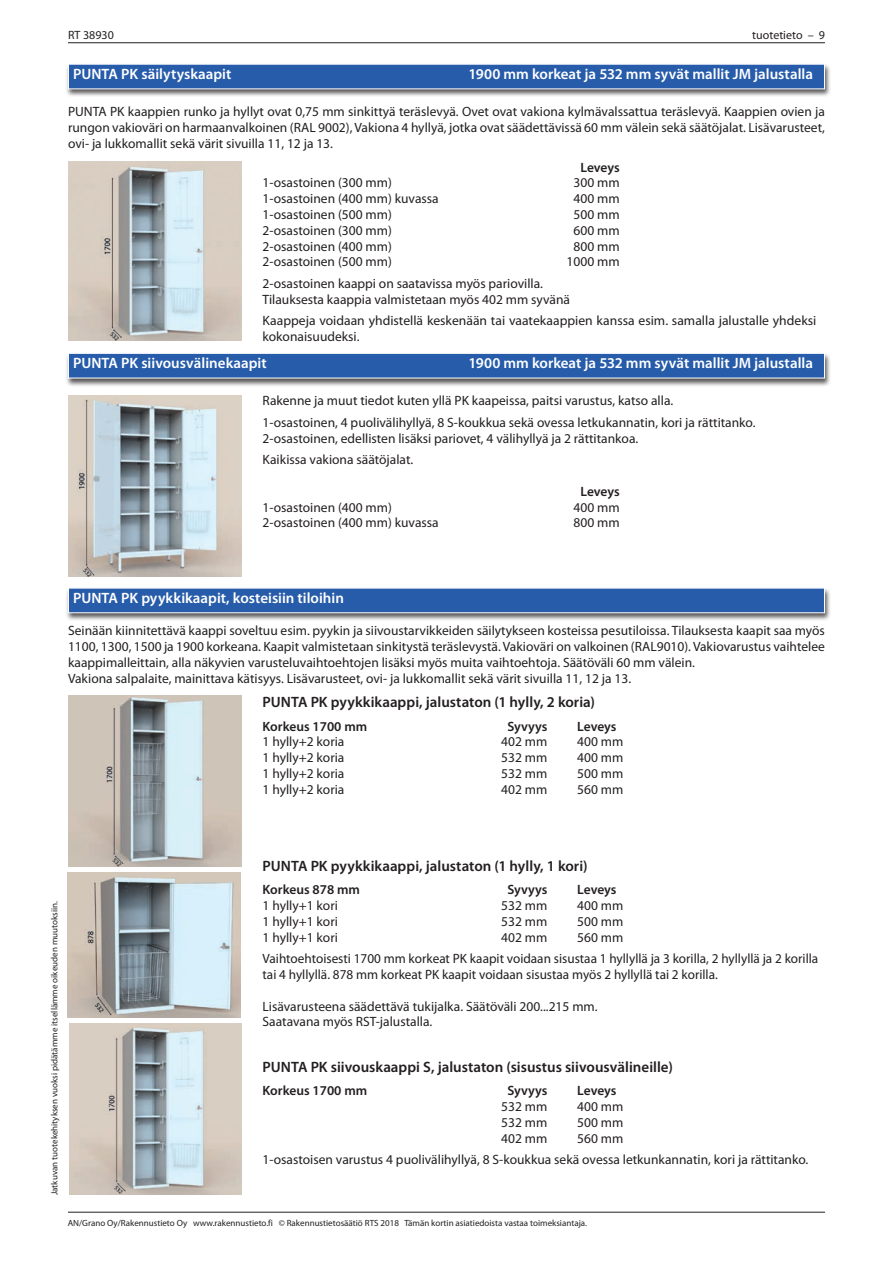
<style>
.page{position:relative;width:893px;height:1263px;background:#fff}
.page>*{position:absolute;margin:0;border:0;box-sizing:border-box;transform-origin:0 0}
.t1{font:600 15px "Myriad Pro";color:#fff}
.t2{font:600 15px "Myriad Pro";color:#231f20}
.t3{font:13.5px/15.8px "Myriad Pro";color:#231f20}
.t4{font:600 13.5px "Myriad Pro";letter-spacing:-.005em;color:#231f20}
.t5{font:12px "Myriad Pro";color:#231f20}
.t6{font:9px "Myriad Pro";color:#231f20}
</style>
<div class="page">
<hr style="left:68px;top:1212px;width:757px;height:1px;background:#231f20">
<hr style="left:68px;top:42px;width:757px;height:1px;background:#231f20">
<div style="left:65px;top:63px;width:766px;height:35px;background:#231f20;opacity:.75"></div>
<div style="left:68px;top:64px;width:756px;height:25px;background:#275caa"></div>
<div style="left:65px;top:352px;width:766px;height:35px;background:#231f20;opacity:.75"></div>
<div style="left:68px;top:353px;width:756px;height:25px;background:#275caa"></div>
<div style="left:68px;top:353px;width:757px;height:25px;border:1px solid #fff"></div>
<div style="left:65px;top:587px;width:766px;height:35px;background:#231f20;opacity:.75"></div>
<div style="left:68px;top:588px;width:756px;height:25px;background:#275caa"></div>
<img style="left:68px;top:162px;width:173px;height:179px">
<img style="left:68px;top:395px;width:173px;height:182px">
<img style="left:68px;top:696px;width:173px;height:171px">
<img style="left:69px;top:1024px;width:173px;height:171px">
<img style="left:68px;top:873px;width:173px;height:145px">
<p class="t5" style="left:68px;top:27px;width:47px">RT 38930</p>
<p class="t5" style="left:752px;top:27px;width:74px">tuotetieto – 9</p>
<p class="t1" style="left:73px;top:65px;width:160px">PUNTA PK säilytyskaapit</p>
<p class="t1" style="left:469px;top:65px;width:346px">1900 mm korkeat ja 532 mm syvät mallit JM jalustalla</p>
<p class="t3" style="left:68px;top:104px;width:758px;text-align:justify">PUNTA PK kaappien runko ja hyllyt ovat 0,75 mm sinkittyä teräslevyä. Ovet ovat vakiona kylmävalssattua teräslevyä. Kaappien ovien ja rungon vakioväri on harmaanvalkoinen (RAL 9002), Vakiona 4 hyllyä, jotka ovat säädettävissä 60 mm välein sekä säätöjalat. Lisävarusteet, ovi- ja lukkomallit sekä värit sivuilla 11, 12 ja 13.</p>
<p class="t4" style="left:580px;top:159px;width:41px">Leveys</p>
<p class="t3" style="left:263px;top:175px;width:131px">1-osastoinen (300 mm)</p>
<p class="t3" style="left:574px;top:175px;width:48px">300 mm</p>
<p class="t3" style="left:263px;top:191px;width:178px">1-osastoinen (400 mm) kuvassa</p>
<p class="t3" style="left:574px;top:191px;width:48px">400 mm</p>
<p class="t3" style="left:263px;top:206px;width:131px">1-osastoinen (500 mm)</p>
<p class="t3" style="left:574px;top:206px;width:48px">500 mm</p>
<p class="t3" style="left:263px;top:222px;width:131px">2-osastoinen (300 mm)</p>
<p class="t3" style="left:574px;top:222px;width:48px">600 mm</p>
<p class="t3" style="left:263px;top:238px;width:131px">2-osastoinen (400 mm)</p>
<p class="t3" style="left:574px;top:238px;width:48px">800 mm</p>
<p class="t3" style="left:262px;top:254px;width:131px">2-osastoinen (500 mm)</p>
<p class="t3" style="left:567px;top:254px;width:55px">1000 mm</p>
<p class="t3" style="left:262px;top:275px;width:309px">2-osastoinen kaappi on saatavissa myös pariovilla.<br>Tilauksesta kaappia valmistetaan myös 402 mm syvänä</p>
<p class="t3" style="left:263px;top:313px;width:555px">Kaappeja voidaan yhdistellä keskenään tai vaatekaappien kanssa esim. samalla jalustalle yhdeksi kokonaisuudeksi.</p>
<p class="t1" style="left:73px;top:354px;width:195px">PUNTA PK siivousvälinekaapit</p>
<p class="t1" style="left:469px;top:354px;width:346px">1900 mm korkeat ja 532 mm syvät mallit JM jalustalla</p>
<p class="t3" style="left:263px;top:389px;width:494px;line-height:21.8px">Rakenne ja muut tiedot kuten yllä PK kaapeissa, paitsi varustus, katso alla.<br>1-osastoinen, 4 puolivälihyllyä, 8 S-koukkua sekä ovessa letkukannatin, kori ja rättitanko.</p>
<p class="t3" style="left:263px;top:427px;width:377px;line-height:21.8px">2-osastoinen, edellisten lisäksi pariovet, 4 välihyllyä ja 2 rättitankoa.<br>Kaikissa vakiona säätöjalat.</p>
<p class="t4" style="left:580px;top:483px;width:41px">Leveys</p>
<p class="t3" style="left:263px;top:499px;width:131px">1-osastoinen (400 mm)</p>
<p class="t3" style="left:574px;top:499px;width:48px">400 mm</p>
<p class="t3" style="left:263px;top:515px;width:178px">2-osastoinen (400 mm) kuvassa</p>
<p class="t3" style="left:574px;top:515px;width:48px">800 mm</p>
<p class="t1" style="left:73px;top:589px;width:272px">PUNTA PK pyykkikaapit, kosteisiin tiloihin</p>
<p class="t3" style="left:68px;top:623px;width:758px">Seinään kiinnitettävä kaappi soveltuu esim. pyykin ja siivoustarvikkeiden säilytykseen kosteissa pesutiloissa. Tilauksesta kaapit saa myös 1100, 1300, 1500 ja 1900 korkeana. Kaapit valmistetaan sinkitystä teräslevystä. Vakioväri on valkoinen (RAL9010). Vakiovarustus vaihtelee kaappimalleittain, alla näkyvien varusteluvaihtoehtojen lisäksi myös muita vaihtoehtoja. Säätöväli 60 mm välein.<br>Vakiona salpalaite, mainittava kätisyys. Lisävarusteet, ovi- ja lukkomallit sekä värit sivuilla 11, 12 ja 13.</p>
<p class="t2" style="left:263px;top:692px;width:334px">PUNTA PK pyykkikaappi, jalustaton (1 hylly, 2 koria)</p>
<p class="t4" style="left:263px;top:717px;width:106px">Korkeus 1700 mm</p>
<p class="t4" style="left:507px;top:717px;width:42px">Syvyys</p>
<p class="t4" style="left:577px;top:717px;width:41px">Leveys</p>
<p class="t3" style="left:263px;top:734px;width:83px">1 hylly+2 koria</p>
<p class="t3" style="left:501px;top:734px;width:48px">402 mm</p>
<p class="t3" style="left:577px;top:734px;width:48px">400 mm</p>
<p class="t3" style="left:263px;top:749px;width:83px">1 hylly+2 koria</p>
<p class="t3" style="left:501px;top:749px;width:48px">532 mm</p>
<p class="t3" style="left:577px;top:749px;width:48px">400 mm</p>
<p class="t3" style="left:263px;top:765px;width:83px">1 hylly+2 koria</p>
<p class="t3" style="left:501px;top:765px;width:48px">532 mm</p>
<p class="t3" style="left:577px;top:765px;width:48px">500 mm</p>
<p class="t3" style="left:263px;top:781px;width:83px">1 hylly+2 koria</p>
<p class="t3" style="left:501px;top:781px;width:48px">402 mm</p>
<p class="t3" style="left:577px;top:781px;width:48px">560 mm</p>
<p class="t6" style="left:49px;top:1195px;width:295px;rotate:-90deg">Jatkuvan tuotekehityksen vuoksi pidätämme itsellämme oikeuden muutoksiin.</p>
<p class="t2" style="left:263px;top:856px;width:326px">PUNTA PK pyykkikaappi, jalustaton (1 hylly, 1 kori)</p>
<p class="t4" style="left:263px;top:881px;width:99px">Korkeus 878 mm</p>
<p class="t4" style="left:507px;top:881px;width:42px">Syvyys</p>
<p class="t4" style="left:577px;top:881px;width:41px">Leveys</p>
<p class="t3" style="left:263px;top:897px;width:77px">1 hylly+1 kori</p>
<p class="t3" style="left:501px;top:897px;width:48px">532 mm</p>
<p class="t3" style="left:577px;top:897px;width:48px">400 mm</p>
<p class="t3" style="left:263px;top:913px;width:77px">1 hylly+1 kori</p>
<p class="t3" style="left:501px;top:913px;width:48px">532 mm</p>
<p class="t3" style="left:577px;top:913px;width:48px">500 mm</p>
<p class="t3" style="left:263px;top:929px;width:77px">1 hylly+1 kori</p>
<p class="t3" style="left:501px;top:929px;width:48px">402 mm</p>
<p class="t3" style="left:263px;top:926px;width:557px;line-height:21.8px;text-indent:315px">560 mm<br>Vaihtoehtoisesti 1700 mm korkeat PK kaapit voidaan sisustaa 1 hyllyllä ja 3 korilla, 2 hyllyllä ja 2 korilla</p>
<p class="t3" style="left:263px;top:966px;width:457px">tai 4 hyllyllä. 878 mm korkeat PK kaapit voidaan sisustaa myös 2 hyllyllä tai 2 korilla.</p>
<p class="t3" style="left:263px;top:998px;width:337px">Lisävarusteena säädettävä tukijalka. Säätöväli 200...215 mm.<br>Saatavana myös RST-jalustalla.</p>
<p class="t2" style="left:263px;top:1057px;width:412px">PUNTA PK siivouskaappi S, jalustaton (sisustus siivousvälineille)</p>
<p class="t4" style="left:263px;top:1082px;width:106px">Korkeus 1700 mm</p>
<p class="t4" style="left:507px;top:1082px;width:42px">Syvyys</p>
<p class="t4" style="left:577px;top:1082px;width:41px">Leveys</p>
<p class="t3" style="left:501px;top:1098px;width:48px">532 mm</p>
<p class="t3" style="left:577px;top:1098px;width:48px">400 mm</p>
<p class="t3" style="left:501px;top:1114px;width:48px">532 mm</p>
<p class="t3" style="left:577px;top:1114px;width:48px">500 mm</p>
<p class="t3" style="left:501px;top:1130px;width:48px">402 mm</p>
<p class="t3" style="left:263px;top:1127px;width:547px;line-height:21.8px;text-indent:315px">560 mm<br>1-osastoisen varustus 4 puolivälihyllyä, 8 S-koukkua sekä ovessa letkunkannatin, kori ja rättitanko.</p>
<p class="t6" style="left:68px;top:1217px;width:521px">AN/Grano Oy/Rakennustieto Oy www.rakennustieto.fi © Rakennustietosäätiö RTS 2018 Tämän kortin asiatiedoista vastaa toimeksiantaja.</p>
</div>
